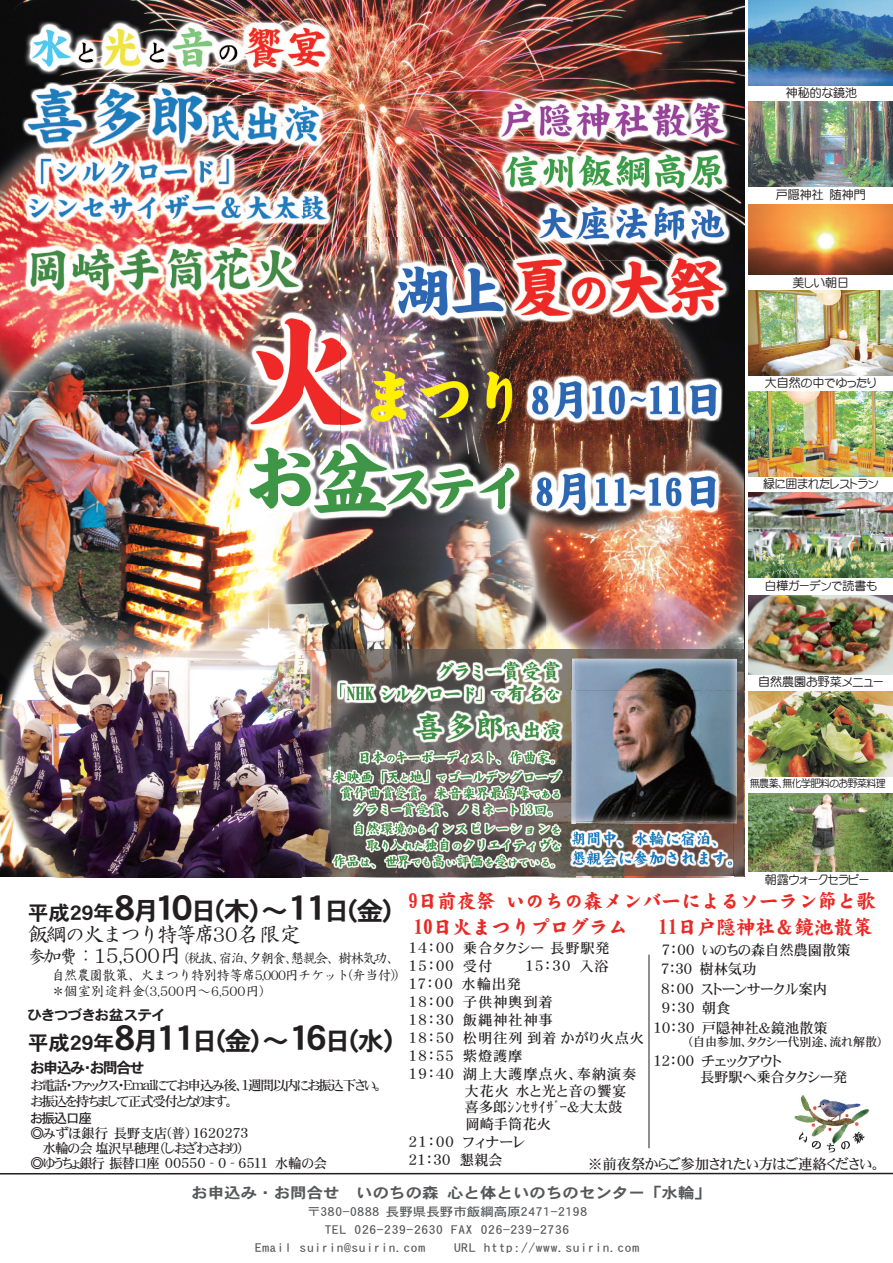
<style>
.page{position:relative;width:893px;height:1263px;background:#fff}
.page>*{position:absolute;margin:0;border:0;box-sizing:border-box;transform-origin:0 0}
.t1{font:25.65px "DFHS Gothic W7 WING RKSJ H";color:#231f20;scale:1.05 1}
.t2{font:21px "HG Seikaishotai PRO";letter-spacing:-.12em;color:#231f20}
.t3{font:19.5px "DF Kai Sho UB WIN RKSJ H";color:#ea2924}
.t4{font:15px "DFHS Gothic W7 WING RKSJ H";letter-spacing:-.085em;color:#231f20}
.t5{font:14.85px "DFHS Gothic W7 WIN RKSJ H";color:#57585a;scale:1.11 1}
.t6{font:14.25px/18px "DFHS Mincho W5 WING RKSJ H";letter-spacing:.06em;color:#231f20}
.t7{font:14.25px/16.5px "DFHS Mincho W5 WING RKSJ H";color:#231f20}
.t8{font:14.25px "DFHS Gothic W7 WING RKSJ H";color:#231f20;scale:1.05 1}
.t9{font:13.5px/16.5px "HG Seikaishotai PRO";letter-spacing:-.06em;color:#231f20;text-align:justify}
.t10{font:13.5px/16.5px "DFHS Mincho W5 WING RKSJ H";letter-spacing:-.09em;color:#231f20}
.t11{font:13.5px "DFHS Mincho W5 WING RKSJ H";color:#231f20}
.t12{font:13.5px "DFHS Mincho W5 WING RKSJ H";letter-spacing:.03em;color:#231f20}
.t13{font:13.5px "DFHS Mincho W5 WING RKSJ H";letter-spacing:-.06em;color:#231f20}
.t14{font:13.5px "DFHS Gothic W5 WING RKSJ H";letter-spacing:-.08em;color:#231f20}
.t15{font:12.15px "DFHS Gothic W5 WIN RKSJ H";letter-spacing:.05em;color:#57585a;scale:1.11 1}
.t16{font:12px "DF Maru Gothic Md WING RKSJ H";color:#231f20}
.t17{font:12px "DFHS Mincho W5 WING RKSJ H";color:#231f20}
.t18{font:10.5px "DF Maru Gothic Md WING RKSJ H";letter-spacing:-.06em;color:#231f20;scale:.95 1}
.s1{font-size:19.95px}
.s2{font-size:34.2px}
.s3{font-size:18px}
.s4{font-size:21px}
</style>
<div class="page">
<img style="left:794px;top:1095px;width:75px;height:58px">
<img style="left:0;top:0;width:745px;height:649px">
<img style="left:748px;top:290px;width:145px;height:85px">
<hr style="left:0;top:1173px;width:893px;height:1px;background:#231f20">
<img style="left:748px;top:391px;width:145px;height:85px">
<hr style="left:649px;top:955px;width:1px;height:193px;background:#231f20">
<img style="left:748px;top:492px;width:145px;height:85px">
<img style="left:748px;top:0;width:145px;height:85px">
<img style="left:748px;top:102px;width:145px;height:85px">
<img style="left:748px;top:204px;width:145px;height:71px">
<img style="left:0;top:18px;width:394px;height:63px">
<img style="left:0;top:876px;width:301px;height:1px">
<img style="left:0;top:566px;width:279px;height:310px">
<img style="left:279px;top:651px;width:22px;height:225px">
<img style="left:545px;top:421px;width:199px;height:167px">
<img style="left:545px;top:588px;width:199px;height:61px">
<img style="left:748px;top:595px;width:145px;height:79px">
<img style="left:0;top:95px;width:12px;height:356px">
<img style="left:473px;top:538px;width:245px;height:19px">
<img style="left:341px;top:538px;width:132px;height:111px">
<img style="left:279px;top:566px;width:118px;height:84px">
<img style="left:473px;top:557px;width:72px;height:92px">
<img style="left:301px;top:876px;width:205px;height:1px">
<img style="left:301px;top:721px;width:271px;height:155px">
<img style="left:301px;top:659px;width:28px;height:62px">
<img style="left:0;top:451px;width:242px;height:115px">
<img style="left:242px;top:328px;width:99px;height:238px">
<img style="left:12px;top:328px;width:290px;height:123px">
<img style="left:301px;top:650px;width:28px;height:9px">
<img style="left:748px;top:793px;width:145px;height:79px">
<img style="left:748px;top:691px;width:145px;height:85px">
<img style="left:744px;top:690px;width:1px;height:186px">
<img style="left:733px;top:690px;width:11px;height:186px">
<img style="left:737px;top:649px;width:8px;height:41px">
<img style="left:575px;top:649px;width:162px;height:175px">
<img style="left:545px;top:649px;width:30px;height:41px">
<img style="left:341px;top:649px;width:204px;height:9px">
<img style="left:506px;top:876px;width:61px;height:1px">
<img style="left:473px;top:690px;width:99px;height:31px">
<img style="left:572px;top:658px;width:3px;height:163px">
<img style="left:336px;top:79px;width:394px;height:342px">
<img style="left:242px;top:79px;width:152px;height:2px">
<img style="left:545px;top:421px;width:185px;height:117px">
<img style="left:505px;top:261px;width:213px;height:160px">
<img style="left:505px;top:421px;width:40px;height:85px">
<img style="left:341px;top:506px;width:204px;height:32px">
<img style="left:336px;top:237px;width:169px;height:216px">
<img style="left:427px;top:421px;width:78px;height:32px">
<img style="left:279px;top:453px;width:226px;height:53px">
<img style="left:329px;top:659px;width:2px;height:216px">
<img style="left:473px;top:658px;width:94px;height:32px">
<img style="left:331px;top:658px;width:142px;height:63px">
<img style="left:341px;top:658px;width:56px;height:1px">
<svg style="left:329px;top:649px;width:12px;height:10px"></svg>
<img style="left:567px;top:821px;width:166px;height:57px">
<svg style="left:567px;top:876px;width:8px;height:2px"></svg>
<img style="left:12px;top:81px;width:324px;height:247px">
<p class="t16" style="left:786px;top:87px;width:73px">神秘的な鏡池</p>
<p class="t16" style="left:776px;top:188px;width:91px">戸隠神社随神門</p>
<p class="t16" style="left:792px;top:276px;width:58px">美しい朝日</p>
<p class="t16" style="left:765px;top:377px;width:113px">大自然の中でゆったり</p>
<p class="t16" style="left:763px;top:478px;width:117px">緑に囲まれたレストラン</p>
<p class="t16" style="left:764px;top:579px;width:114px">白樺ガーデンで読書も</p>
<p class="t16" style="left:758px;top:676px;width:127px">自然農園お野菜メニュー</p>
<p class="t18" style="left:750px;top:778px;width:145px">無農薬、無化学肥料のお野菜料理</p>
<h1 class="t1" style="left:28px;top:898px;width:348px"><span class="s1">平成29年</span><span class="s2">8</span>月<span class="s2">10</span>日(木) ～<span class="s2">11</span>日(金)</h1>
<h2 class="t2" style="left:28px;top:924px;width:275px">飯綱の火まつり特等席30名限定</h2>
<p class="t9" style="left:52px;top:950px;width:350px;text-indent:-24px"><span class="s3">参加費</span><span class="s4">：15,500円</span>（税抜、宿泊、夕朝食、懇親会、樹林気功、自然農園散策、火まつり特別特等席5,000円チケット(弁当付))＊個室別途料金(3,500円～6,500円)</p>
<p class="t8" style="left:28px;top:1008px;width:132px">ひきつづきお盆ステイ</p>
<h1 class="t1" style="left:28px;top:1028px;width:349px"><span class="s1">平成29年</span><span class="s2">8</span>月<span class="s2">11</span>日(金) ～<span class="s2">16</span>日(水)</h1>
<p class="t4" style="left:31px;top:1060px;width:115px">お申込み・お問合せ</p>
<p class="t10" style="left:31px;top:1077px;width:352px">お電話・ファックス・Emailにてお申込み後、1週間以内にお振込下さい。お振込を持ちまして正式受付となります。</p>
<p class="t14" style="left:31px;top:1111px;width:63px">お振込口座</p>
<p class="t12" style="left:31px;top:1126px;width:219px">◎みずほ銀行長野支店(普) １６２０２７３</p>
<p class="t13" style="left:43px;top:1141px;width:203px">水輪の会塩沢早穂理（しおざわさおり）</p>
<p class="t11" style="left:31px;top:1156px;width:298px">◎ゆうちょ銀行振替口座００５５０ - ０ - ６５１１水輪の会</p>
<p class="t16" style="left:765px;top:874px;width:106px">朝露ウォークセラピー</p>
<h3 class="t3" style="left:408px;top:891px;width:469px">9日前夜祭いのちの森メンバーによるソーラン節と歌</h3>
<h3 class="t3" style="left:658px;top:917px;width:216px">11日戸隠神社＆鏡池散策</h3>
<p class="t7" style="left:661px;top:941px;width:191px">7：00 いのちの森自然農園散策</p>
<p class="t6" style="left:661px;top:960px;width:97px">７：３0 樹林気功</p>
<p class="t7" style="left:661px;top:980px;width:167px">８：00 ストーンサークル案内</p>
<p class="t6" style="left:661px;top:999px;width:70px">9：30 朝食</p>
<p class="t7" style="left:653px;top:1019px;width:176px">1０：30 戸隠神社＆鏡池散策</p>
<p class="t17" style="left:689px;top:1036px;width:193px">(自由参加、タクシー代別途、流れ解散)</p>
<p class="t7" style="left:700px;top:1052px;width:149px;text-indent:-47px">1２：00 チェックアウト<br>長野駅へ乗合タクシー発</p>
<h3 class="t3" style="left:413px;top:917px;width:216px">10日火まつりプログラム</h3>
<p class="t6" style="left:408px;top:939px;width:203px">14：00 乗合タクシー長野駅発<br>15：00 受付</p>
<p class="t6" style="left:525px;top:957px;width:85px">15：30 入浴</p>
<p class="t6" style="left:408px;top:975px;width:237px">1７：00 水輪出発<br>18：00 子供神輿到着<br>18：30 飯縄神社神事<br>18：50 松明往列到着かがり火点火<br>18：55 紫燈護摩<br>19：40 湖上大護摩点火、奉納演奏</p>
<p class="t6" style="left:464px;top:1082px;width:163px;line-height:16.5px">大花火水と光と音の饗宴喜多郎ｼﾝｾｻｲｻﾞｰ＆大太鼓岡崎手筒花火</p>
<p class="t6" style="left:408px;top:1133px;width:118px">21：00 フィナーレ<br>21：30 懇親会</p>
<p class="t7" style="left:588px;top:1156px;width:292px">※前夜祭からご参加されたい方はご連絡ください。</p>
<p class="t5" style="left:191px;top:1185px;width:470px">お申込み・お問合せ いのちの森心と体といのちのセンター「水輪」</p>
<p class="t15" style="left:307px;top:1206px;width:254px">〒380-0888 長野県長野市飯綱高原2471-2198</p>
<p class="t15" style="left:325px;top:1224px;width:222px">TEL 026-239-2630 FAX 026-239-2736</p>
<p class="t15" style="left:255px;top:1242px;width:155px">Email suirin@suirin.com</p>
<p class="t15" style="left:454px;top:1242px;width:168px">URL http://www.suirin.com</p>
</div>
